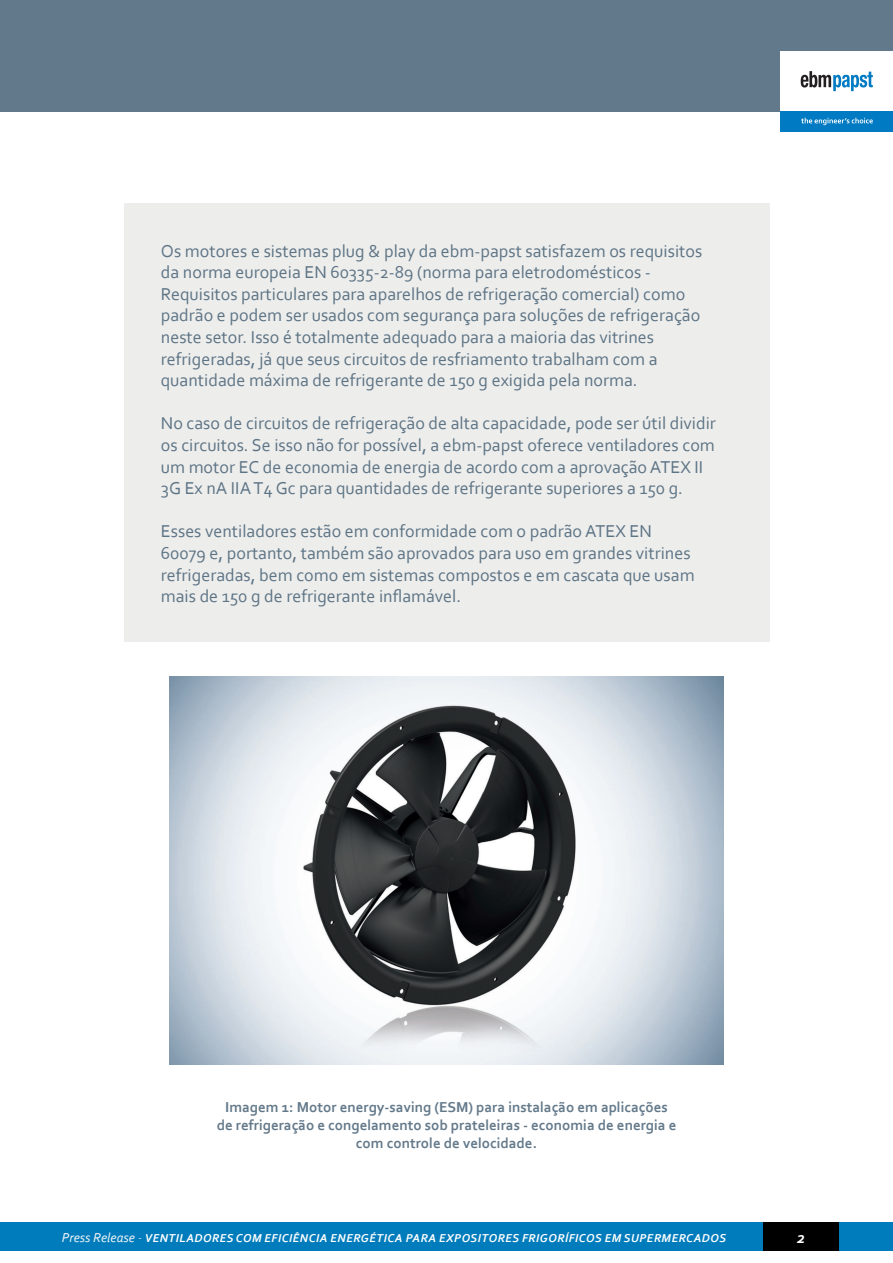
<style>
.page{position:relative;width:893px;height:1263px;background:#fff}
.page>*{position:absolute;margin:0;border:0;box-sizing:border-box;transform-origin:0 0}
.t1{font:18px/21.6px "Corbel";color:#5d7485}
.t2{font:italic 700 16.5px "Corbel";color:#fff}
.t3{font:700 15px/18px "Corbel";color:#63798a;text-align:center}
.t4{font:italic 700 12px "Corbel";letter-spacing:.04em;color:#fff}
.s1{font-weight:400;font-size:13.5px;color:#f7f7f7}
.s2{font-weight:300;font-size:13.5px;color:#f7f7f7}
</style>
<div class="page">
<div style="left:0;top:0;width:893px;height:111px;background:#62798b"></div>
<div style="left:780px;top:51px;width:113px;height:60px;background:#fff"></div>
<svg style="left:801px;top:71px;width:72px;height:20px"></svg>
<div style="left:780px;top:111px;width:113px;height:20px;background:#007ac2"></div>
<svg style="left:801px;top:118px;width:72px;height:7px"></svg>
<div style="left:124px;top:204px;width:645px;height:438px;background:#ededec"></div>
<img style="left:170px;top:677px;width:553px;height:388px">
<div style="left:0;top:1222px;width:893px;height:29px;background:#007cbc"></div>
<div style="left:763px;top:1222px;width:75px;height:29px;background:#000"></div>
<p class="t1" style="left:161px;top:239px;width:543px">Os motores e sistemas plug &amp; play da ebm-papst satisfazem os requisitos da norma europeia EN 60335-2-89 (norma para eletrodomésticos - Requisitos particulares para aparelhos de refrigeração comercial) como padrão e podem ser usados com segurança para soluções de refrigeração neste setor. Isso é totalmente adequado para a maioria das vitrines refrigeradas, já que seus circuitos de resfriamento trabalham com a quantidade máxima de refrigerante de 150 g exigida pela norma.</p>
<p class="t1" style="left:161px;top:412px;width:557px">No caso de circuitos de refrigeração de alta capacidade, pode ser útil dividir os circuitos. Se isso não for possível, a ebm-papst oferece ventiladores com um motor EC de economia de energia de acordo com a aprovação ATEX II 3G Ex nA IIA T4 Gc para quantidades de refrigerante superiores a 150 g.</p>
<p class="t1" style="left:161px;top:520px;width:535px">Esses ventiladores estão em conformidade com o padrão ATEX EN 60079 e, portanto, também são aprovados para uso em grandes vitrines refrigeradas, bem como em sistemas compostos e em cascata que usam mais de 150 g de refrigerante inflamável.</p>
<p class="t3" style="left:217px;top:1098px;width:461px">Imagem 1: Motor energy-saving (ESM) para instalação em aplicações de refrigeração e congelamento sob prateleiras - economia de energia e com controle de velocidade.</p>
<p class="t4" style="left:62px;top:1230px;width:666px"><span class="s1">Press Release</span> <span class="s2">-</span> VENTILADORES COM EFICIÊNCIA ENERGÉTICA PARA EXPOSITORES FRIGORÍFICOS EM SUPERMERCADOS</p>
<p class="t2" style="left:797px;top:1227px;width:10px">2</p>
</div>
